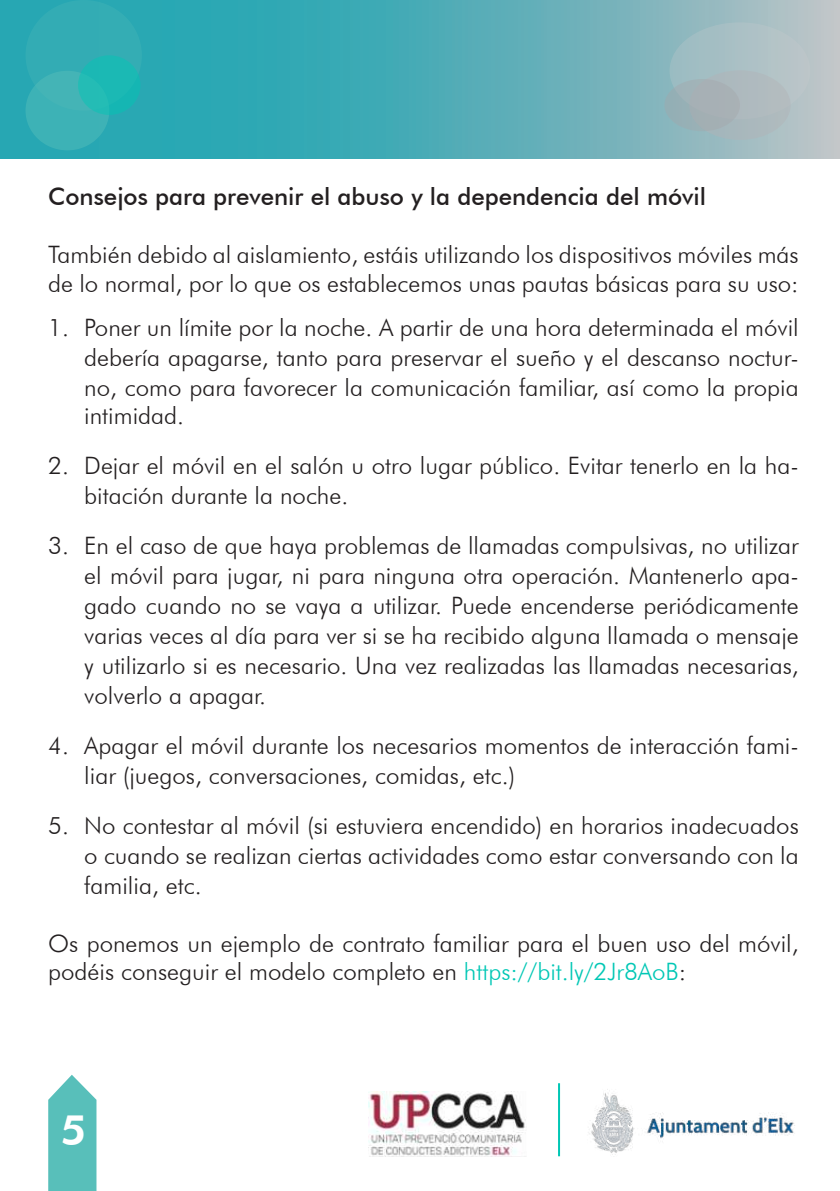
<style>
.page{position:relative;width:840px;height:1191px;background:#fff}
.page>*{position:absolute;margin:0;border:0;box-sizing:border-box;transform-origin:0 0}
.t1{font:800 42px "Futura BT";color:#fff}
.t2{font:300 24px/30px "Futura BT";color:#231f20}
.t3{font:500 24px "Futura BT";color:#231f20}
.s1{color:#00c7b5}
</style>
<div class="page">
<svg style="left:48px;top:1075px;width:48px;height:116px;background:#6ac5c1"></svg>
<svg style="left:0;top:0;width:839px;height:159px;background:#54aeb8"></svg>
<div style="left:26px;top:0;width:116px;height:111px;background:#33acb4;border-radius:50%"></div>
<div style="left:26px;top:71px;width:83px;height:79px;background:#3db2b6;border-radius:50%"></div>
<div style="left:78px;top:55px;width:62px;height:60px;background:#1bb9b4;border-radius:50%"></div>
<div style="left:669px;top:22px;width:140px;height:97px;background:linear-gradient(to right,#99bbc1,#bcc5c8);border-radius:50%"></div>
<div style="left:689px;top:70px;width:101px;height:70px;background:#aebabe;border-radius:50%"></div>
<div style="left:664px;top:79px;width:75px;height:52px;background:linear-gradient(to right,#94b0b6,#adb0b4);border-radius:50%"></div>
<img style="left:369px;top:1091px;width:157px;height:65px">
<img style="left:588px;top:1089px;width:207px;height:66px">
<hr style="left:557px;top:1083px;width:2px;height:73px;background:#00c7b5">
<p class="t3" style="left:48px;top:182px;width:659px">Consejos para prevenir el abuso y la dependencia del móvil</p>
<p class="t2" style="left:48px;top:240px;width:751px;line-height:28.8px">También debido al aislamiento, estáis utilizando los dispositivos móviles más de lo normal, por lo que os establecemos unas pautas básicas para su uso:</p>
<p class="t2" style="left:84px;top:312px;width:715px;line-height:29.4px;text-align:justify;text-indent:-36px">1. Poner un límite por la noche. A partir de una hora determinada el móvil debería apagarse, tanto para preservar el sueño y el descanso noctur&shy;no, como para favorecer la comunicación familiar, así como la propia intimidad.</p>
<p class="t2" style="left:84px;top:450px;width:715px;text-indent:-36px">2. Dejar el móvil en el salón u otro lugar público. Evitar tenerlo en la ha&shy;bitación durante la noche.</p>
<p class="t2" style="left:84px;top:530px;width:715px;text-align:justify;text-indent:-36px">3. En el caso de que haya problemas de llamadas compulsivas, no utilizar el móvil para jugar, ni para ninguna otra operación. Mantenerlo apa&shy;gado cuando no se vaya a utilizar. Puede encenderse periódicamente varias veces al día para ver si se ha recibido alguna llamada o mensaje y utilizarlo si es necesario. Una vez realizadas las llamadas necesarias, volverlo a apagar.</p>
<p class="t2" style="left:84px;top:730px;width:715px;text-indent:-36px">4. Apagar el móvil durante los necesarios momentos de interacción fami&shy;liar (juegos, conversaciones, comidas, etc.)</p>
<p class="t2" style="left:84px;top:810px;width:715px;text-align:justify;text-indent:-36px">5. No contestar al móvil (si estuviera encendido) en horarios inadecuados o cuando se realizan ciertas actividades como estar conversando con la familia, etc.</p>
<p class="t2" style="left:48px;top:928px;width:751px;line-height:28.8px">Os ponemos un ejemplo de contrato familiar para el buen uso del móvil, podéis conseguir el modelo completo en <span class="s1">https://bit.ly/2Jr8AoB</span>:</p>
<h1 class="t1" style="left:61px;top:1104px;width:27px">5</h1>
</div>
